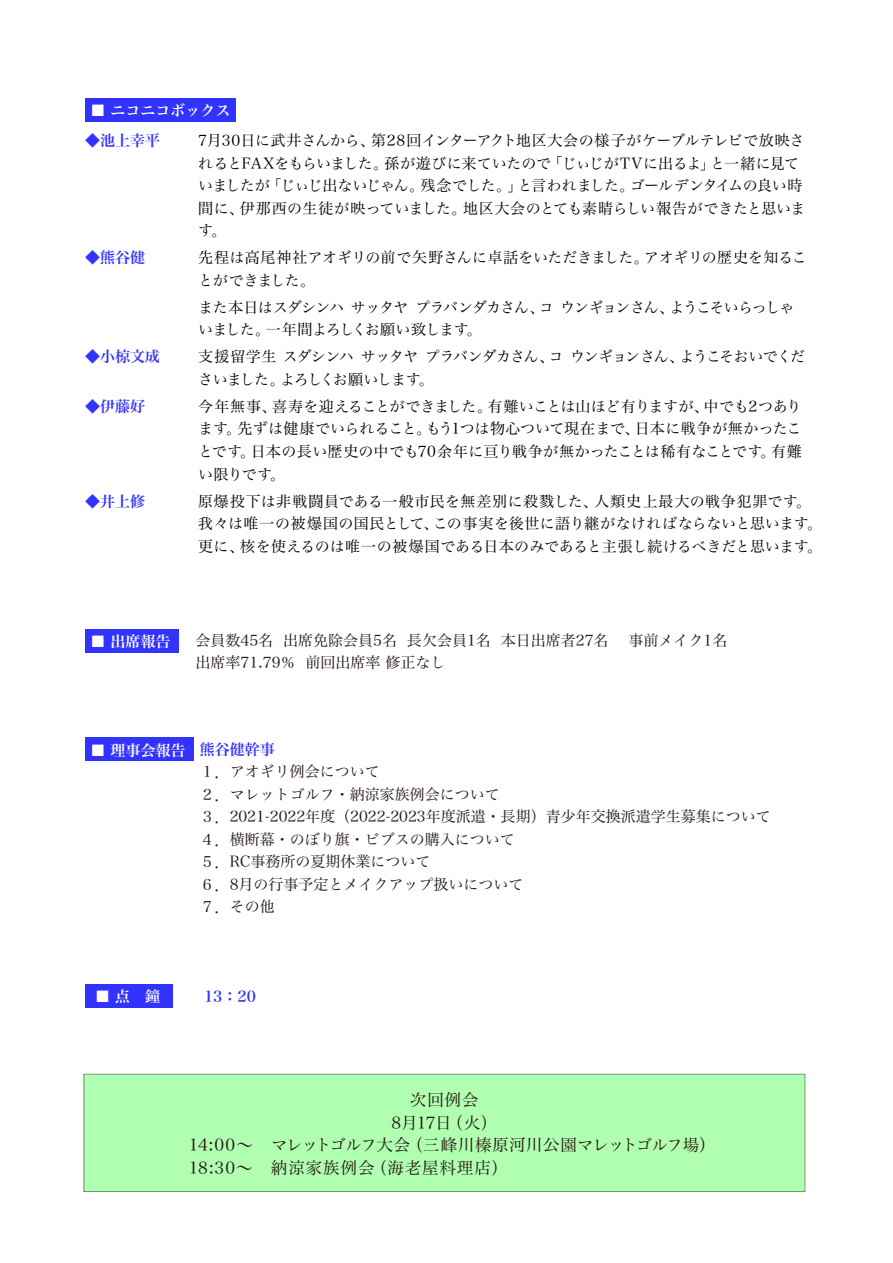
<style>
.page{position:relative;width:893px;height:1263px;background:#fff}
.page>*{position:absolute;margin:0;border:0;box-sizing:border-box;transform-origin:0 0}
.t1{font:16.5px "Hira Min Pro W3";letter-spacing:-.02em;color:#231815}
.t2{font:16.5px "Hira Min Pro W3";letter-spacing:.06em;color:#231815}
.t3{font:16.5px "Hira Min Pro W3";letter-spacing:.025em;color:#231815}
.t4{font:15px/22.5px "Hira Min Pro W3";letter-spacing:-.015em;color:#000}
.t5{font:15px/22.5px "Hira Min Pro W3";color:#231815}
.t6{font:15px/22.5px "Hira Min Pro W3";letter-spacing:.02em;color:#000}
.t7{font:15px/22.5px "Hira Min Pro W3";letter-spacing:-.055em;color:#000}
.t8{font:15px/22.5px "Hira Min Pro W3";letter-spacing:-.06em;color:#000}
.t9{font:15px "Hira Min Pro W6";color:#33f}
.t10{font:15px "Hira Min Pro W6";color:#fff}
</style>
<div class="page">
<div style="left:84px;top:1074px;width:721px;height:118px;background:#b1ffb1"></div>
<div style="left:85px;top:98px;width:151px;height:23px;background:#33f"></div>
<div style="left:85px;top:984px;width:87px;height:23px;background:#33f"></div>
<div style="left:85px;top:629px;width:94px;height:23px;background:#33f"></div>
<div style="left:85px;top:737px;width:108px;height:23px;background:#33f"></div>
<p class="t10" style="left:91px;top:97px;width:141px">■ ニコニコボックス</p>
<p class="t9" style="left:85px;top:128px;width:76px">◆池上幸平</p>
<p class="t4" style="left:198px;top:128px;width:608px">7月30日に武井さんから、第28回インターアクト地区大会の様子がケーブルテレビで放映されるとFAXをもらいました。孫が遊びに来ていたので「じぃじがTVに出るよ」と一緒に見ていましたが「じぃじ出ないじゃん。残念でした。」と言われました。ゴールデンタイムの良い時間に、伊那西の生徒が映っていました。地区大会のとても素晴らしい報告ができたと思います。</p>
<p class="t4" style="left:198px;top:245px;width:610px">先程は高尾神社アオギリの前で矢野さんに卓話をいただきました。アオギリの歴史を知ることができました。</p>
<p class="t7" style="left:198px;top:295px;width:597px">また本日はスダシンハ サッタヤ プラバンダカさん、コ ウンギョンさん、ようこそいらっしゃいました。一年間よろしくお願い致します。</p>
<p class="t8" style="left:198px;top:344px;width:608px">支援留学生 スダシンハ サッタヤ プラバンダカさん、コ ウンギョンさん、ようこそおいでくださいました。よろしくお願いします。</p>
<p class="t4" style="left:198px;top:394px;width:605px;text-align:justify">今年無事、喜寿を迎えることができました。有難いことは山ほど有りますが、中でも2つあります。先ずは健康でいられること。もう1つは物心ついて現在まで、日本に戦争が無かったことです。日本の長い歴史の中でも70余年に亘り戦争が無かったことは稀有なことです。有難い限りです。</p>
<p class="t6" style="left:198px;top:488px;width:625px">原爆投下は非戦闘員である一般市民を無差別に殺戮した、人類史上最大の戦争犯罪です。我々は唯一の被爆国の国民として、この事実を後世に語り継がなければならないと思います。更に、核を使えるのは唯一の被爆国である日本のみであると主張し続けるべきだと思います。</p>
<p class="t9" style="left:85px;top:245px;width:61px">◆熊谷健</p>
<p class="t9" style="left:85px;top:344px;width:76px">◆小椋文成</p>
<p class="t9" style="left:85px;top:393px;width:61px">◆伊藤好</p>
<p class="t9" style="left:85px;top:488px;width:61px">◆井上修</p>
<p class="t10" style="left:91px;top:628px;width:81px">■ 出席報告</p>
<p class="t5" style="left:196px;top:627px;width:533px">会員数45名 出席免除会員5名 長欠会員1名 本日出席者27名　 事前メイク1名出席率71.79％ 前回出席率 修正なし</p>
<p class="t10" style="left:91px;top:737px;width:96px">■ 理事会報告</p>
<p class="t9" style="left:200px;top:736px;width:76px">熊谷健幹事</p>
<p class="t5" style="left:200px;top:759px;width:573px">１．アオギリ例会について<br>２．マレットゴルフ・納涼家族例会について<br>３．2021-2022年度（2022-2023年度派遣・長期）青少年交換派遣学生募集について<br>４．横断幕・のぼり旗・ビブスの購入について<br>５．RC事務所の夏期休業について<br>６．8月の行事予定とメイクアップ扱いについて<br>７．その他</p>
<p class="t10" style="left:95px;top:983px;width:66px">■ 点　鐘</p>
<p class="t9" style="left:204px;top:983px;width:53px">13：20</p>
<p class="t3" style="left:410px;top:1086px;width:70px">次回例会</p>
<p class="t3" style="left:391px;top:1108px;width:107px">8月17日（火）</p>
<p class="t1" style="left:189px;top:1131px;width:528px">14:00～　マレットゴルフ大会（三峰川榛原河川公園マレットゴルフ場）</p>
<p class="t2" style="left:189px;top:1153px;width:321px">18:30～　納涼家族例会（海老屋料理店）</p>
</div>
